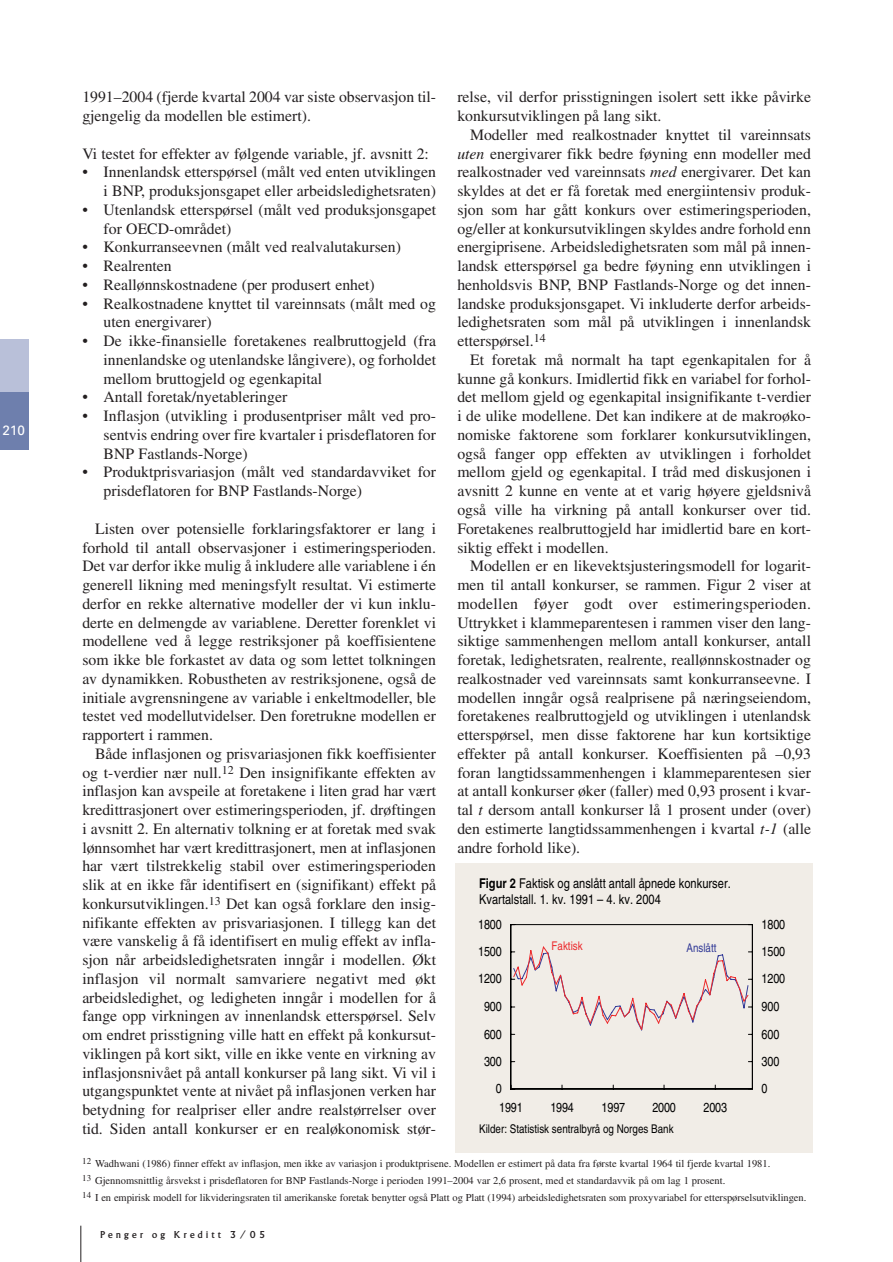
<style>
.page{position:relative;width:893px;height:1262px;background:#fff}
.page>*{position:absolute;margin:0;border:0;box-sizing:border-box;transform-origin:0 0}
.t1{font:15.75px/18.8px "Times";color:#231f20;text-align:justify}
.t2{font:condensed 13.5px/16.2px "Helvetica";color:#000}
.t3{font:13.5px "Univers";color:#fff}
.t4{font:condensed 13.2px "Helvetica";letter-spacing:-.01em;color:#000}
.t5{font:condensed 12px "Helvetica";color:#000}
.t6{font:condensed 12px "Helvetica";color:#ec2a2d}
.t7{font:condensed 12px "Helvetica";color:#333b97}
.t8{font:10.5px/16.6px "Times";color:#231f20}
.t9{font:10.5px "Albertus";letter-spacing:.31em;color:#231f20}
.s1{font-style:italic}
.s2{font-weight:700}
</style>
<div class="page">
<hr style="left:80px;top:1225px;width:1px;height:37px;background:#231f20">
<div style="left:0;top:339px;width:28px;height:110px;background:#b9c0d9"></div>
<div style="left:0;top:392px;width:28px;height:57px;background:#6e7fad"></div>
<div style="left:455px;top:863px;width:357px;height:290px;background:#f1ede7"></div>
<hr style="left:510px;top:924px;width:1px;height:164px;background:#000">
<hr style="left:510px;top:1088px;width:242px;height:1px;background:#000">
<hr style="left:510px;top:924px;width:242px;height:1px;background:#000">
<hr style="left:752px;top:924px;width:1px;height:164px;background:#000">
<svg style="left:511px;top:945px;width:241px;height:90px"></svg>
<p class="t3" style="left:2px;top:425px;width:24px">210</p>
<p class="t1" style="left:82px;top:89px;width:355px">1991–2004 (fjerde kvartal 2004 var siste observasjon til&shy;gjengelig da modellen ble estimert).</p>
<p class="t1" style="left:82px;top:145px;width:348px">Vi testet for effekter av følgende variable, jf. avsnitt 2:</p>
<p class="t1" style="left:82px;top:164px;width:355px;text-align:right">• Innenlandsk etterspørsel (målt ved enten utviklingen i BNP, produksjonsgapet eller arbeidsledighetsraten)</p>
<p class="t1" style="left:104px;top:202px;width:334px;text-indent:-21px">• Utenlandsk etterspørsel (målt ved produksjonsgapet for OECD-området)</p>
<p class="t1" style="left:82px;top:239px;width:320px">• Konkurranseevnen (målt ved realvalutakursen)</p>
<p class="t1" style="left:82px;top:258px;width:91px">• Realrenten</p>
<p class="t1" style="left:82px;top:277px;width:294px">• Reallønnskostnadene (per produsert enhet)</p>
<p class="t1" style="left:104px;top:295px;width:334px;text-indent:-21px">• Realkostnadene knyttet til vareinnsats (målt med og uten energivarer)</p>
<p class="t1" style="left:104px;top:333px;width:334px;text-indent:-21px">• De ikke-finansielle foretakenes realbruttogjeld (fra innenlandske og utenlandske långivere), og forholdet mellom bruttogjeld og egenkapital</p>
<p class="t1" style="left:82px;top:389px;width:206px">• Antall foretak/nyetableringer</p>
<p class="t1" style="left:104px;top:408px;width:334px;text-indent:-21px">• Inflasjon (utvikling i produsentpriser målt ved pro&shy;sentvis endring over fire kvartaler i prisdeflatoren for BNP Fastlands-Norge)</p>
<p class="t1" style="left:104px;top:464px;width:334px;text-indent:-21px">• Produktprisvariasjon (målt ved standardavviket for prisdeflatoren for BNP Fastlands-Norge)</p>
<p class="t1" style="left:82px;top:520px;width:355px;text-indent:13px">Listen over potensielle forklaringsfaktorer er lang i forhold til antall observasjoner i estimeringsperioden.<br>Det var derfor ikke mulig å inkludere alle variablene i én generell likning med meningsfylt resultat. Vi estimerte derfor en rekke alternative modeller der vi kun inklu&shy;derte en delmengde av variablene. Deretter forenklet vi modellene ved å legge restriksjoner på koeffisientene som ikke ble forkastet av data og som lettet tolkningen av dynamikken. Robustheten av restriksjonene, også de initiale avgrensningene av variable i enkeltmodeller, ble testet ved modellutvidelser. Den foretrukne modellen er rapportert i rammen.</p>
<p class="t1" style="left:82px;top:745px;width:355px;text-indent:13px">Både inflasjonen og prisvariasjonen fikk koeffisienter og t-verdier nær null.<sup>12</sup> Den insignifikante effekten av inflasjon kan avspeile at foretakene i liten grad har vært kredittrasjonert over estimeringsperioden, jf. drøftingen i avsnitt 2. En alternativ tolkning er at foretak med svak lønnsomhet har vært kredittrasjonert, men at inflasjonen har vært tilstrekkelig stabil over estimeringsperioden slik at en ikke får identifisert en (signifikant) effekt på konkursutviklingen.<sup>13</sup> Det kan også forklare den insig&shy;nifikante effekten av prisvariasjonen. I tillegg kan det være vanskelig å få identifisert en mulig effekt av infla&shy;sjon når arbeidsledighetsraten inngår i modellen. Økt inflasjon vil normalt samvariere negativt med økt arbeidsledighet, og ledigheten inngår i modellen for å fange opp virkningen av innenlandsk etterspørsel. Selv om endret prisstigning ville hatt en effekt på konkursut&shy;viklingen på kort sikt, ville en ikke vente en virkning av inflasjonsnivået på antall konkurser på lang sikt. Vi vil i utgangspunktet vente at nivået på inflasjonen verken har betydning for realpriser eller andre realstørrelser over tid. Siden antall konkurser er en realøkonomisk stør-</p>
<p class="t1" style="left:457px;top:89px;width:355px">relse, vil derfor prisstigningen isolert sett ikke påvirke konkursutviklingen på lang sikt.</p>
<p class="t1" style="left:457px;top:127px;width:355px;text-indent:13px">Modeller med realkostnader knyttet til vareinnsats <span class="s1">uten</span> energivarer fikk bedre føyning enn modeller med realkostnader ved vareinnsats <span class="s1">med</span> energivarer. Det kan skyldes at det er få foretak med energiintensiv produk&shy;sjon som har gått konkurs over estimeringsperioden, og/eller at konkursutviklingen skyldes andre forhold enn energiprisene. Arbeidsledighetsraten som mål på innen&shy;landsk etterspørsel ga bedre føyning enn utviklingen i henholdsvis BNP, BNP Fastlands-Norge og det innen&shy;landske produksjonsgapet. Vi inkluderte derfor arbeids&shy;ledighetsraten som mål på utviklingen i innenlandsk etterspørsel.<sup>14</sup></p>
<p class="t1" style="left:457px;top:352px;width:355px;text-indent:13px">Et foretak må normalt ha tapt egenkapitalen for å kunne gå konkurs. Imidlertid fikk en variabel for forhol&shy;det mellom gjeld og egenkapital insignifikante t-verdier i de ulike modellene. Det kan indikere at de makroøko&shy;nomiske faktorene som forklarer konkursutviklingen, også fanger opp effekten av utviklingen i forholdet mellom gjeld og egenkapital. I tråd med diskusjonen i avsnitt 2 kunne en vente at et varig høyere gjeldsnivå også ville ha virkning på antall konkurser over tid.<br>Foretakenes realbruttogjeld har imidlertid bare en kort&shy;siktig effekt i modellen.</p>
<p class="t1" style="left:457px;top:558px;width:355px;text-indent:13px">Modellen er en likevektsjusteringsmodell for logarit&shy;men til antall konkurser, se rammen. Figur 2 viser at modellen føyer godt over estimeringsperioden.<br>Uttrykket i klammeparentesen i rammen viser den lang&shy;siktige sammenhengen mellom antall konkurser, antall foretak, ledighetsraten, realrente, reallønnskostnader og realkostnader ved vareinnsats samt konkurranseevne. I modellen inngår også realprisene på næringseiendom, foretakenes realbruttogjeld og utviklingen i utenlandsk etterspørsel, men disse faktorene har kun kortsiktige effekter på antall konkurser. Koeffisienten på –0,93 foran langtidssammenhengen i klammeparentesen sier at antall konkurser øker (faller) med 0,93 prosent i kvar&shy;tal <span class="s1">t</span> dersom antall konkurser lå 1 prosent under (over) den estimerte langtidssammenhengen i kvartal <span class="s1">t-1</span> (alle andre forhold like).</p>
<p class="t2" style="left:479px;top:876px;width:253px"><span class="s2">Figur 2</span> Faktisk og anslått antall åpnede konkurser.<br>Kvartalstall. 1. kv. 1991 – 4. kv. 2004</p>
<p class="t4" style="left:478px;top:919px;width:25px">1800</p>
<p class="t4" style="left:761px;top:919px;width:25px">1800</p>
<p class="t4" style="left:478px;top:946px;width:25px">1500</p>
<p class="t6" style="left:551px;top:941px;width:33px">Faktisk</p>
<p class="t7" style="left:686px;top:942px;width:32px">Anslått</p>
<p class="t4" style="left:761px;top:946px;width:25px">1500</p>
<p class="t4" style="left:478px;top:974px;width:25px">1200</p>
<p class="t4" style="left:761px;top:974px;width:25px">1200</p>
<p class="t4" style="left:484px;top:1001px;width:19px">900</p>
<p class="t4" style="left:761px;top:1001px;width:19px">900</p>
<p class="t4" style="left:484px;top:1029px;width:19px">600</p>
<p class="t4" style="left:761px;top:1029px;width:19px">600</p>
<p class="t4" style="left:484px;top:1056px;width:19px">300</p>
<p class="t4" style="left:761px;top:1056px;width:19px">300</p>
<p class="t4" style="left:495px;top:1083px;width:8px">0</p>
<p class="t4" style="left:761px;top:1083px;width:8px">0</p>
<p class="t4" style="left:499px;top:1102px;width:25px">1991</p>
<p class="t4" style="left:550px;top:1102px;width:25px">1994</p>
<p class="t4" style="left:601px;top:1102px;width:25px">1997</p>
<p class="t4" style="left:652px;top:1102px;width:25px">2000</p>
<p class="t4" style="left:703px;top:1102px;width:25px">2003</p>
<p class="t5" style="left:479px;top:1124px;width:196px">Kilder: Statistisk sentralbyrå og Norges Bank</p>
<p class="t8" style="left:82px;top:1156px;width:725px"><sup>12</sup> Wadhwani (1986) finner effekt av inflasjon, men ikke av variasjon i produktprisene. Modellen er estimert på data fra første kvartal 1964 til fjerde kvartal 1981.<br><sup>13</sup> Gjennomsnittlig årsvekst i prisdeflatoren for BNP Fastlands-Norge i perioden 1991–2004 var 2,6 prosent, med et standardavvik på om lag 1 prosent.<br><sup>14</sup> I en empirisk modell for likvideringsraten til amerikanske foretak benytter også Platt og Platt (1994) arbeidsledighetsraten som proxyvariabel for etterspørselsutviklingen.</p>
<p class="t9" style="left:101px;top:1230px;width:166px">Penger og Kreditt 3/05</p>
</div>
